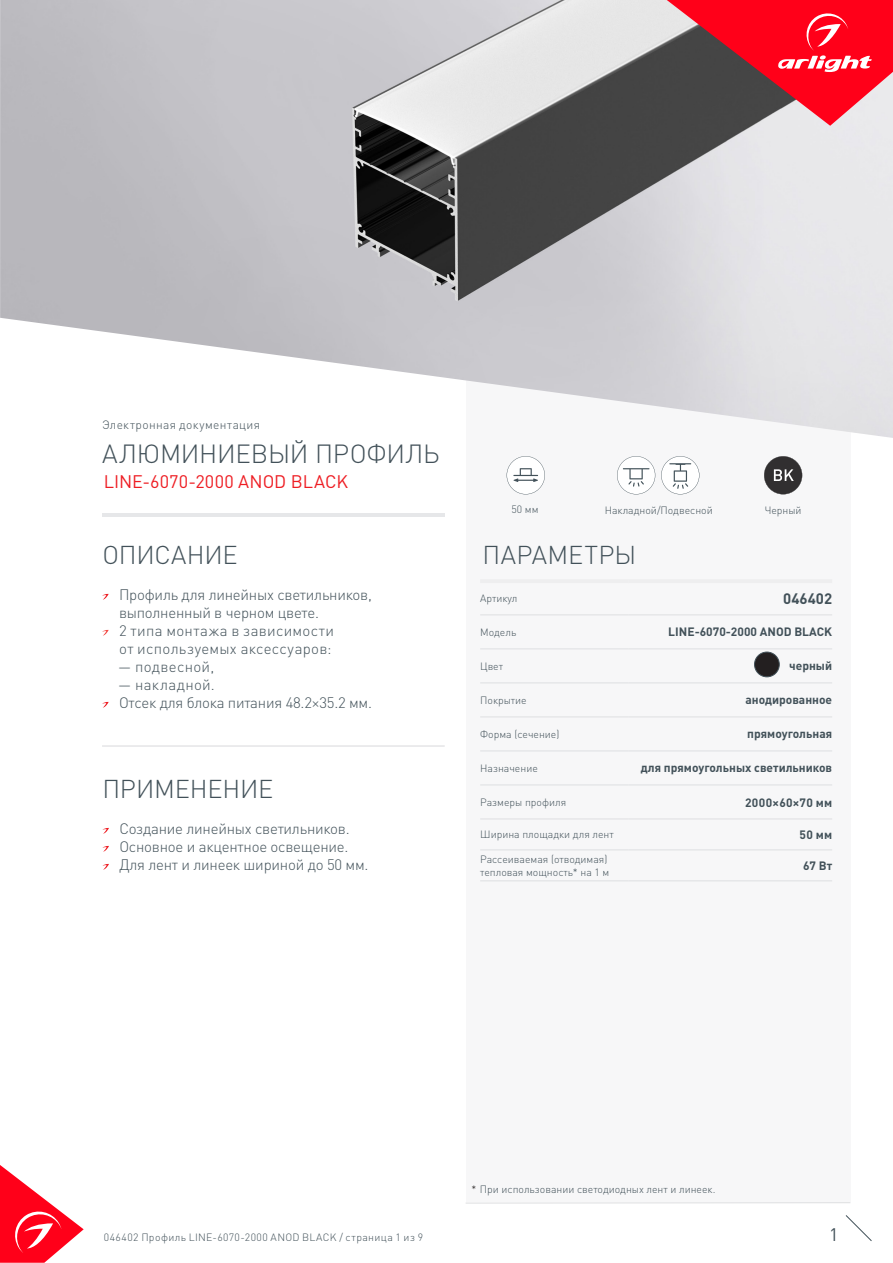
<style>
.page{position:relative;width:893px;height:1263px;background:#fff}
.page>*{position:absolute;margin:0;border:0;box-sizing:border-box;transform-origin:0 0}
.t1{font:300 25.95px "DIN Pro";letter-spacing:-.01em;color:#425159}
.t2{font:300 25.5px "DIN Pro";letter-spacing:-.005em;color:#425159}
.t3{font:300 25.5px "DIN Pro";letter-spacing:.015em;color:#425159}
.t4{font:18px "DIN Pro";letter-spacing:.005em;color:#ee1d23}
.t5{font:18px "DIN Pro";color:#425159}
.t6{font:300 15px/18px "DIN Pro";letter-spacing:-.015em;color:#425159}
.t7{font:300 15px/18px "DIN Pro";letter-spacing:.02em;color:#425159}
.t8{font:700 15px "DIN Pro";color:#425159}
.t9{font:700 12px "DIN Pro";color:#425159}
.t10{font:300 12px "DIN Pro";letter-spacing:.03em;color:#425159}
.t11{font:700 12px "DIN Pro";letter-spacing:.025em;color:#425159}
.t12{font:300 10.5px/12.6px "DIN Pro";color:#425159}
.t13{font:300 10.5px "DIN Pro";letter-spacing:.04em;color:#425159}
.s1{color:#231f20}
</style>
<div class="page">
<svg style="left:0;top:1165px;width:84px;height:98px"></svg>
<svg style="left:845px;top:1215px;width:27px;height:26px"></svg>
<div style="left:466px;top:250px;width:384px;height:952px;background:#f7f7f8"></div>
<img style="left:0;top:0;width:893px;height:438px">
<hr style="left:480px;top:579px;width:148px;height:4px;background:#eeeeef">
<hr style="left:628px;top:579px;width:204px;height:4px;background:#eeeeef">
<hr style="left:480px;top:614px;width:148px;height:1px;background:#e6e7e9">
<hr style="left:628px;top:614px;width:204px;height:1px;background:#e6e7e9">
<hr style="left:480px;top:648px;width:148px;height:2px;background:#e6e7e9">
<hr style="left:628px;top:648px;width:204px;height:2px;background:#e6e7e9">
<hr style="left:480px;top:682px;width:148px;height:2px;background:#e6e7e9">
<hr style="left:628px;top:682px;width:204px;height:2px;background:#e6e7e9">
<hr style="left:480px;top:716px;width:148px;height:2px;background:#e6e7e9">
<hr style="left:628px;top:716px;width:204px;height:2px;background:#e6e7e9">
<hr style="left:480px;top:750px;width:148px;height:2px;background:#e6e7e9">
<hr style="left:628px;top:750px;width:204px;height:2px;background:#e6e7e9">
<hr style="left:480px;top:784px;width:148px;height:2px;background:#e6e7e9">
<hr style="left:628px;top:784px;width:204px;height:2px;background:#e6e7e9">
<hr style="left:480px;top:818px;width:148px;height:2px;background:#e6e7e9">
<hr style="left:628px;top:818px;width:204px;height:2px;background:#e6e7e9">
<hr style="left:480px;top:849px;width:148px;height:2px;background:#e6e7e9">
<hr style="left:628px;top:849px;width:204px;height:2px;background:#e6e7e9">
<hr style="left:480px;top:880px;width:148px;height:1px;background:#e6e7e9">
<hr style="left:628px;top:880px;width:204px;height:1px;background:#e6e7e9">
<hr style="left:466px;top:1202px;width:384px;height:1px;background:#dcdddf">
<svg style="left:667px;top:0;width:226px;height:126px"></svg>
<svg style="left:102px;top:828px;width:7px;height:6px"></svg>
<svg style="left:102px;top:846px;width:7px;height:6px"></svg>
<svg style="left:102px;top:864px;width:7px;height:6px"></svg>
<hr style="left:102px;top:745px;width:343px;height:1px;background:#dcdddf">
<svg style="left:507px;top:456px;width:38px;height:38px"></svg>
<svg style="left:617px;top:456px;width:38px;height:38px"></svg>
<svg style="left:661px;top:456px;width:38px;height:38px"></svg>
<svg style="left:102px;top:594px;width:7px;height:6px"></svg>
<svg style="left:102px;top:630px;width:7px;height:6px"></svg>
<svg style="left:102px;top:702px;width:7px;height:6px"></svg>
<hr style="left:102px;top:513px;width:342px;height:3px;background:#e6e7e9">
<svg style="left:764px;top:456px;width:38px;height:38px"></svg>
<div style="left:754px;top:652px;width:25px;height:25px;background:#231f20;border-radius:50%"></div>
<div style="left:754px;top:652px;width:26px;height:25px;border:1px solid #425159;border-radius:50%"></div>
<p class="t10" style="left:102px;top:417px;width:160px">Электронная документация</p>
<p class="t1" style="left:102px;top:436px;width:339px">АЛЮМИНИЕВЫЙ ПРОФИЛЬ</p>
<p class="t4" style="left:104px;top:470px;width:246px">LINE-6070-2000 ANOD BLACK</p>
<p class="t2" style="left:102px;top:537px;width:137px">ОПИСАНИЕ</p>
<p class="t6" style="left:119px;top:584px;width:254px">Профиль для линейных светильников, выполненный в черном цвете.</p>
<p class="t7" style="left:119px;top:620px;width:217px">2 типа монтажа в зависимости от используемых аксессуаров:</p>
<p class="t7" style="left:118px;top:656px;width:97px">— подвесной,</p>
<p class="t7" style="left:118px;top:674px;width:98px">— накладной.</p>
<p class="t6" style="left:119px;top:692px;width:255px">Отсек для блока питания 48.2×35.2 мм.</p>
<p class="t2" style="left:102px;top:771px;width:172px">ПРИМЕНЕНИЕ</p>
<p class="t6" style="left:119px;top:818px;width:232px">Создание линейных светильников.</p>
<p class="t6" style="left:119px;top:836px;width:231px">Основное и акцентное освещение.</p>
<p class="t6" style="left:119px;top:854px;width:251px">Для лент и линеек шириной до 50 мм.</p>
<p class="t12" style="left:511px;top:502px;width:29px">50 мм</p>
<p class="t12" style="left:605px;top:504px;width:109px">Накладной/Подвесной</p>
<p class="t12" style="left:765px;top:503px;width:38px">Черный</p>
<p class="t3" style="left:483px;top:537px;width:155px">ПАРАМЕТРЫ</p>
<p class="t12" style="left:480px;top:591px;width:39px">Артикул</p>
<p class="t8" style="left:783px;top:588px;width:50px">046402</p>
<p class="t12" style="left:480px;top:625px;width:38px">Модель</p>
<p class="t9" style="left:668px;top:624px;width:165px">LINE-6070-2000 ANOD BLACK</p>
<p class="t12" style="left:480px;top:659px;width:24px">Цвет</p>
<p class="t9" style="left:789px;top:658px;width:44px">черный</p>
<p class="t12" style="left:480px;top:693px;width:48px">Покрытие</p>
<p class="t9" style="left:745px;top:692px;width:88px">анодированное</p>
<p class="t12" style="left:480px;top:727px;width:81px">Форма (сечение)</p>
<p class="t9" style="left:747px;top:726px;width:86px">прямоугольная</p>
<p class="t12" style="left:480px;top:761px;width:59px">Назначение</p>
<p class="t9" style="left:641px;top:760px;width:193px">для прямоугольных светильников</p>
<p class="t12" style="left:480px;top:795px;width:87px">Размеры профиля</p>
<p class="t11" style="left:745px;top:794px;width:89px">2000×60×70 мм</p>
<p class="t12" style="left:480px;top:828px;width:135px">Ширина площадки для лент</p>
<p class="t9" style="left:799px;top:826px;width:34px">50 мм</p>
<p class="t12" style="left:480px;top:852px;width:131px">Рассеиваемая (отводимая) тепловая мощность* на 1 м</p>
<p class="t9" style="left:803px;top:857px;width:31px">67 Вт</p>
<p class="t12" style="left:471px;top:1183px;width:246px"><span class="s1">*</span> При использовании светодиодных лент и линеек.</p>
<p class="t13" style="left:104px;top:1230px;width:321px">046402 Профиль LINE-6070-2000 ANOD BLACK / страница 1 из 9</p>
<h3 class="t5" style="left:829px;top:1222px;width:11px">1</h3>
</div>
